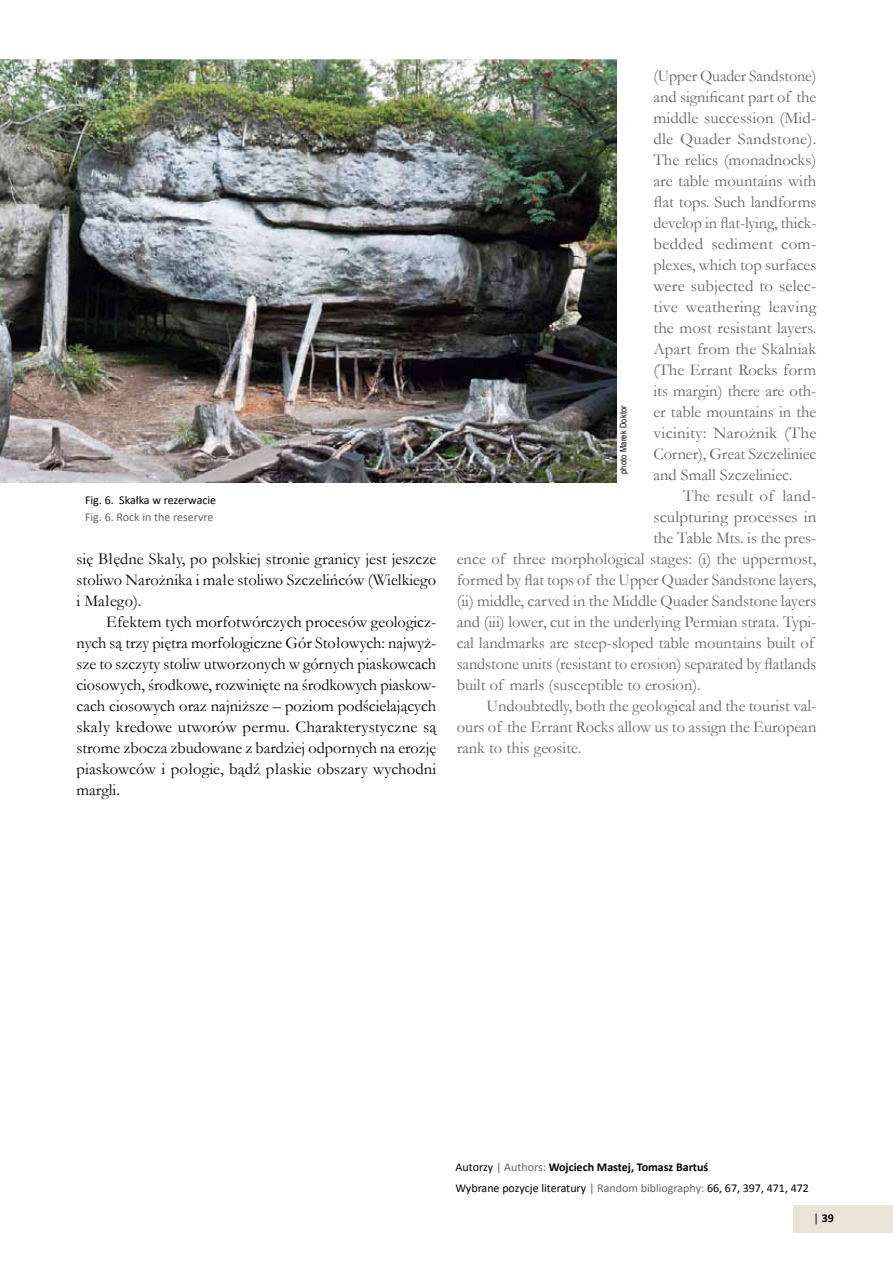
<style>
.page{position:relative;width:893px;height:1263px;background:#fff}
.page>*{position:absolute;margin:0;border:0;box-sizing:border-box;transform-origin:0 0}
.t1{font:16.5px/21px "Garamond";color:#636362;text-align:justify}
.t2{font:16.5px/21px "Garamond";color:#000;text-align:justify}
.t3{font:12px "Calibri";color:#000}
.t4{font:700 12px "Calibri";color:#000}
.t5{font:12px "Calibri";color:#636362}
.t6{font:9px "Arial Narrow";letter-spacing:.025em;color:#000}
.s1{font-weight:400}
.s2{font-weight:400;color:#636362}
.s3{color:#636362}
</style>
<div class="page">
<div style="left:793px;top:1205px;width:100px;height:28px;background:#e8e4d7"></div>
<img style="left:0;top:59px;width:617px;height:423px">
<p class="t3" style="left:85px;top:493px;width:133px">Fig. 6. Skałka w rezerwacie</p>
<p class="t5" style="left:85px;top:509px;width:130px">Fig. 6. Rock in the reservre</p>
<p class="t2" style="left:77px;top:547px;width:361px">się Błędne Skały, po polskiej stronie granicy jest jeszcze stoliwo Narożnika i małe stoliwo Szczelińców (Wielkiego i Małego).</p>
<p class="t2" style="left:77px;top:610px;width:361px;text-indent:30px">Efektem tych morfotwórczych procesów geologicz&shy;nych są trzy piętra morfologiczne Gór Stołowych: najwyż&shy;sze to szczyty stoliw utworzonych w górnych piaskowcach ciosowych, środkowe, rozwinięte na środkowych piaskow&shy;cach ciosowych oraz najniższe – poziom podścielających skały kredowe utworów permu. Charakterystyczne są strome zbocza zbudowane z bardziej odpornych na erozję piaskowców i połogie, bądź płaskie obszary wychodni margli.</p>
<p class="t1" style="left:653px;top:64px;width:165px">(Upper Quader Sandstone) and significant part of the middle succession (Mid&shy;dle Quader Sandstone).<br>The relics (monadnocks) are table mountains with flat tops. Such landforms develop in flat-lying, thick&shy;bedded sediment com&shy;plexes, which top surfaces were subjected to selec&shy;tive weathering leaving the most resistant layers.<br>Apart from the Skalniak (The Errant Rocks form its margin) there are oth&shy;er table mountains in the vicinity: Narożnik (The Corner), Great Szczeliniec and Small Szczeliniec.</p>
<p class="t1" style="left:683px;top:484px;width:135px">The result of land-</p>
<p class="t1" style="left:653px;top:505px;width:164px">sculpturing processes in</p>
<p class="t1" style="left:653px;top:526px;width:165px">the Table Mts. is the pres-</p>
<p class="t1" style="left:457px;top:547px;width:361px">ence of three morphological stages: (i) the uppermost,</p>
<p class="t1" style="left:457px;top:568px;width:361px">formed by flat tops of the Upper Quader Sandstone layers,</p>
<p class="t1" style="left:457px;top:589px;width:361px">(ii) middle, carved in the Middle Quader Sandstone layers</p>
<p class="t1" style="left:457px;top:610px;width:361px">and (iii) lower, cut in the underlying Permian strata. Typi-</p>
<p class="t1" style="left:457px;top:631px;width:359px">cal landmarks are steep-sloped table mountains built of</p>
<p class="t1" style="left:457px;top:652px;width:361px">sandstone units (resistant to erosion) separated by flatlands</p>
<p class="t1" style="left:457px;top:673px;width:246px">built of marls (susceptible to erosion).</p>
<p class="t1" style="left:486px;top:694px;width:331px">Undoubtedly, both the geological and the tourist val-</p>
<p class="t1" style="left:457px;top:715px;width:361px">ours of the Errant Rocks allow us to assign the European</p>
<p class="t1" style="left:457px;top:736px;width:126px">rank to this geosite.</p>
<p class="t6" style="left:617px;top:474px;width:70px;rotate:-90deg">photo Marek Doktor</p>
<p class="t4" style="left:456px;top:1159px;width:254px"><span class="s1">Autorzy</span> <span class="s2">| Authors:</span> Wojciech Mastej, Tomasz Bartuś</p>
<p class="t3" style="left:456px;top:1180px;width:355px">Wybrane pozycje literatury <span class="s3">| Random bibliography:</span> 66, 67, 397, 471, 472</p>
<p class="t4" style="left:813px;top:1211px;width:22px"><span class="s1">|</span> 39</p>
</div>
